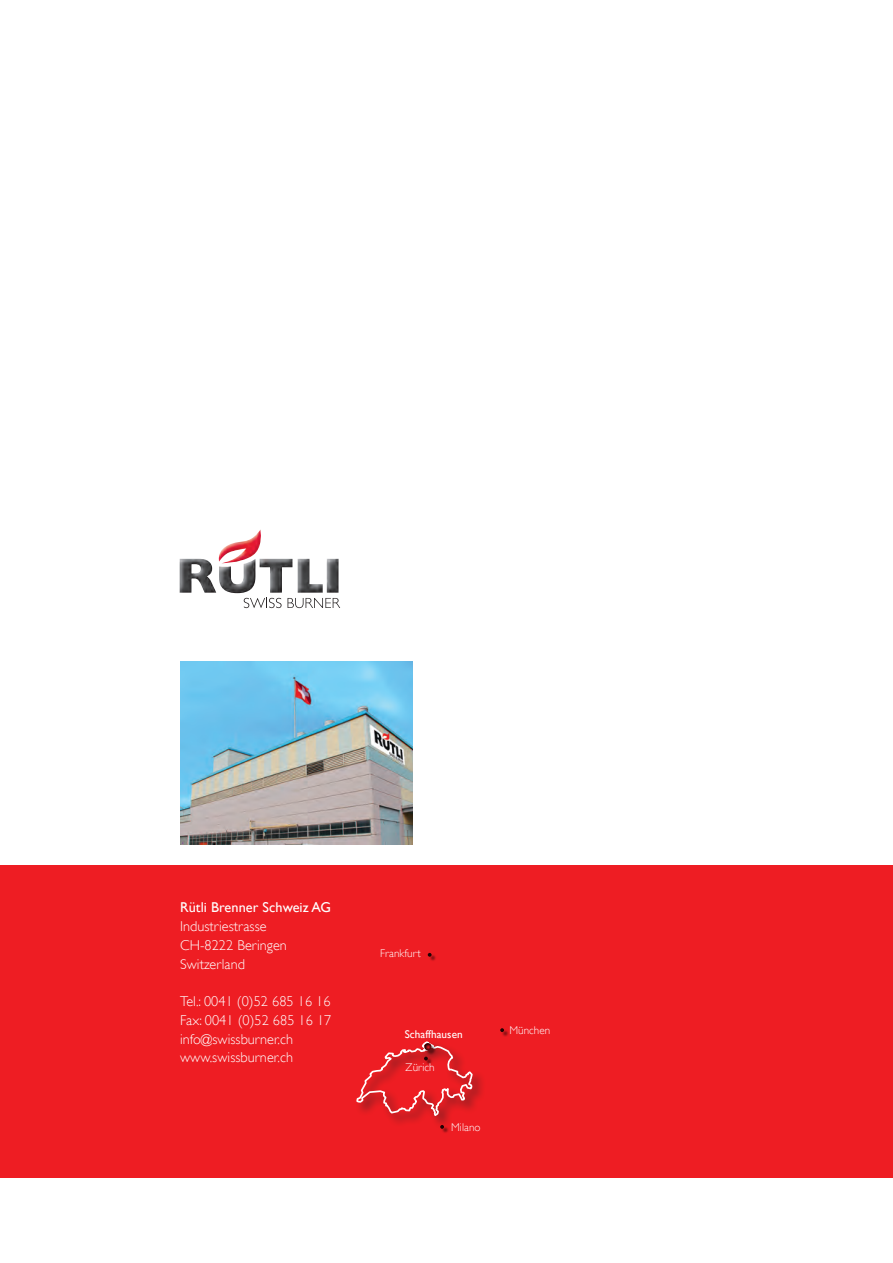
<style>
.page{position:relative;width:893px;height:1263px;background:#fff}
.page>*{position:absolute;margin:0;border:0;box-sizing:border-box;transform-origin:0 0}
.t1{font:300 14.25px/18.8px "Gill Sans";letter-spacing:.005em;color:#fff}
.t2{font:14.25px "Gill Sans";letter-spacing:.005em;color:#fff}
.t3{font:300 11.25px "Gill Sans";letter-spacing:.005em;color:#fff}
.t4{font:11.25px "Gill Sans";letter-spacing:.005em;color:#fff}
</style>
<div class="page">
<div style="left:0;top:865px;width:893px;height:313px;background:#ee1d23"></div>
<svg style="left:244px;top:598px;width:38px;height:10px"></svg>
<svg style="left:288px;top:598px;width:52px;height:10px"></svg>
<img style="left:180px;top:529px;width:159px;height:64px">
<div style="left:355px;top:1040px;width:131px;height:89px;background:#231f20;opacity:.75"></div>
<div style="left:429px;top:954px;width:7px;height:7px;background:#231f20;opacity:.5"></div>
<svg style="left:428px;top:953px;width:4px;height:4px"></svg>
<div style="left:441px;top:1126px;width:8px;height:7px;background:#231f20;opacity:.5"></div>
<svg style="left:440px;top:1125px;width:4px;height:4px"></svg>
<div style="left:501px;top:1029px;width:8px;height:8px;background:#231f20;opacity:.5"></div>
<svg style="left:500px;top:1028px;width:4px;height:4px"></svg>
<svg style="left:356px;top:1040px;width:118px;height:78px"></svg>
<img style="left:180px;top:661px;width:232px;height:183px">
<p class="t2" style="left:180px;top:899px;width:152px">Rütli Brenner Schweiz AG</p>
<p class="t1" style="left:180px;top:917px;width:108px">Industriestrasse<br>CH-8222 Beringen<br>Switzerland</p>
<p class="t1" style="left:180px;top:992px;width:153px">Tel.: 0041 (0)52 685 16 16<br>Fax: 0041 (0)52 685 16 17 info@swissburner.ch www.swissburner.ch</p>
<p class="t3" style="left:380px;top:947px;width:42px">Frankfurt</p>
<p class="t4" style="left:405px;top:1027px;width:59px">Schaffhausen</p>
<p class="t3" style="left:406px;top:1061px;width:31px">Zürich</p>
<p class="t3" style="left:451px;top:1121px;width:31px">Milano</p>
<p class="t3" style="left:509px;top:1023px;width:43px">München</p>
</div>
